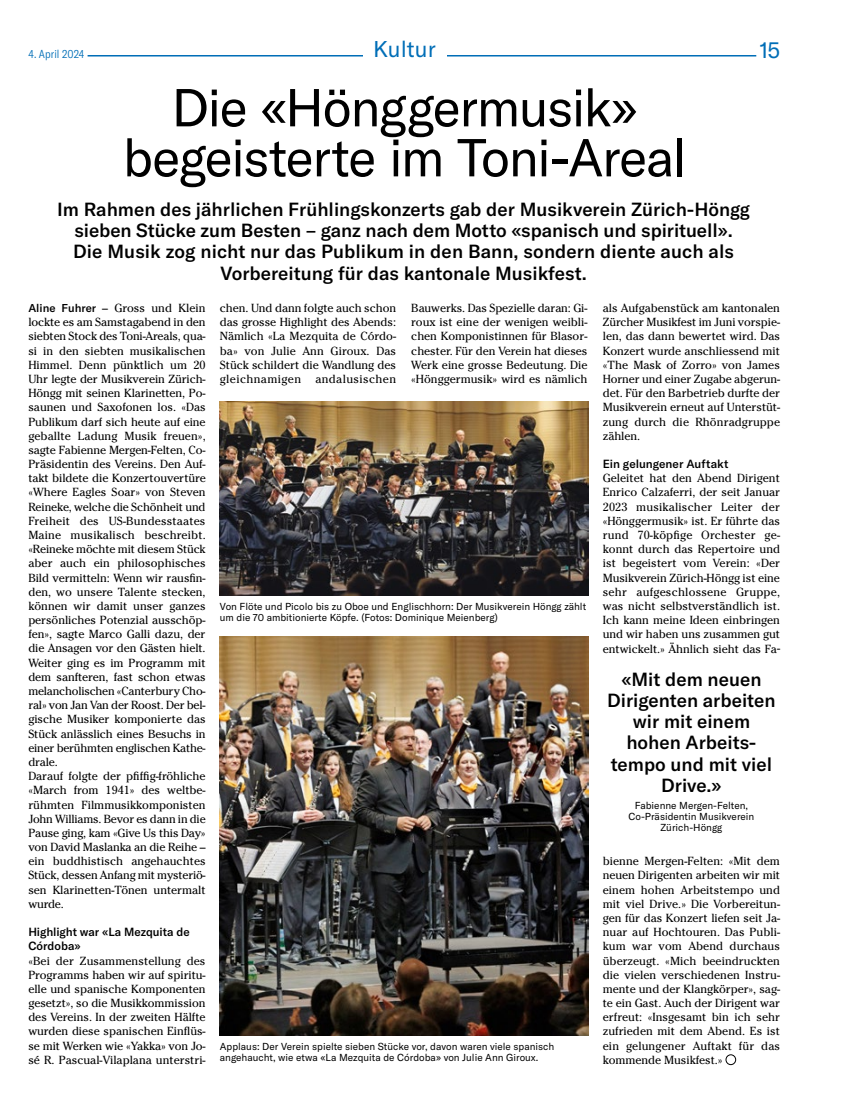
<style>
.page{position:relative;width:851px;height:1117px;background:#fff}
.page>*{position:absolute;margin:0;border:0;box-sizing:border-box;transform-origin:0 0}
.t1{font:52.5px/50px "GT America";letter-spacing:-.03em;color:#000;text-align:center}
.t2{font:22.5px "GT America";color:#006eb7}
.t3{font:500 18.75px/21.2px "GT America";color:#000;text-align:center}
.t4{font:11.75px/14.1px "Cheltenham Std";letter-spacing:-.005em;color:#000;text-align:justify}
.t5{font:500 11.75px/14.1px "GT America";letter-spacing:-.005em;color:#000}
.t6{font:300 condensed 11.38px "GT America";letter-spacing:.005em;color:#006eb7}
.t7{font:10px/11.2px "GT America";color:#000}
.s1{font-family:"GT America";font-weight:500;font-size:11.25px}
</style>
<div class="page">
<hr style="left:88px;top:55px;width:668px;height:1px;background:#006eb7">
<div style="left:725px;top:1054px;width:11px;height:10px;border:1px solid #000;border-radius:50%"></div>
<img style="left:220px;top:402px;width:368px;height:193px">
<img style="left:220px;top:636px;width:368px;height:399px">
<div style="left:362px;top:39px;width:84px;height:29px;background:#fff"></div>
<h2 class="t2" style="left:373px;top:36px;width:64px">Kultur</h2>
<p class="t6" style="left:28px;top:47px;width:58px">4. April 2024</p>
<h2 class="t2" style="left:759px;top:37px;width:22px">15</h2>
<h1 class="t1" style="left:122px;top:83px;width:565px">Die «Hönggermusik» begeisterte im Toni-Areal</h1>
<p class="t3" style="left:57px;top:198px;width:694px">Im Rahmen des jährlichen Frühlingskonzerts gab der Musikverein Zürich-Höngg sieben Stücke zum Besten – ganz nach dem Motto «spanisch und spirituell».<br>Die Musik zog nicht nur das Publikum in den Bann, sondern diente auch als Vorbereitung für das kantonale Musikfest.</p>
<p class="t4" style="left:28px;top:301px;width:179px;text-align:left"><span class="s1">Aline Fuhrer</span> – Gross und Klein lockte es am Samstagabend in den siebten Stock des Toni-Areals, qua&shy;si in den siebten musikalischen<br>Himmel. Denn pünktlich um 20<br>Uhr legte der Musikverein Zürich-<br>Höngg mit seinen Klarinetten, Po&shy;saunen und Saxofonen los. «Das<br>Publikum darf sich heute auf eine geballte Ladung Musik freuen», sagte Fabienne Mergen-Felten, Co-<br>Präsidentin des Vereins. Den Auf&shy;takt bildete die Konzertouvertüre «Where Eagles Soar» von Steven<br>Reineke, welche die Schönheit und<br>Freiheit des US-Bundesstaates<br>Maine musikalisch beschreibt. «Reineke möchte mit diesem Stück aber auch ein philosophisches<br>Bild vermitteln: Wenn wir rausfin&shy;den, wo unsere Talente stecken, können wir damit unser ganzes persönliches Potenzial ausschöp&shy;fen», sagte Marco Galli dazu, der die Ansagen vor den Gästen hielt.<br>Weiter ging es im Programm mit dem sanfteren, fast schon etwas melancholischen «Canterbury Cho&shy;ral» von Jan Van der Roost. Der bel&shy;gische Musiker komponierte das<br>Stück anlässlich eines Besuchs in einer berühmten englischen Kathe&shy;drale.<br>Darauf folgte der pfiffig-fröhliche «March from 1941» des weltbe&shy;rühmten Filmmusikkomponisten<br>John Williams. Bevor es dann in die<br>Pause ging, kam «Give Us this Day» von David Maslanka an die Reihe – ein buddhistisch angehauchtes<br>Stück, dessen Anfang mit mysteriö&shy;sen Klarinetten-Tönen untermalt wurde.</p>
<p class="t5" style="left:28px;top:924px;width:163px">Highlight war «La Mezquita de<br>Córdoba»</p>
<p class="t4" style="left:28px;top:953px;width:179px">«Bei der Zusammenstellung des Programms haben wir auf spiritu&shy;elle und spanische Komponenten gesetzt», so die Musikkommission des Vereins. In der zweiten Hälfte wurden diese spanischen Einflüs&shy;se mit Werken wie «Yakka» von Jo&shy;sé R. Pascual-Vilaplana unterstri-</p>
<p class="t4" style="left:220px;top:301px;width:178px">chen. Und dann folgte auch schon das grosse Highlight des Abends:<br>Nämlich «La Mezquita de Córdo&shy;ba» von Julie Ann Giroux. Das Stück schildert die Wandlung des gleichnamigen andalusischen</p>
<p class="t4" style="left:411px;top:301px;width:178px">Bauwerks. Das Spezielle daran: Gi&shy;roux ist eine der wenigen weibli&shy;chen Komponistinnen für Blasor&shy;chester. Für den Verein hat dieses Werk eine grosse Bedeutung. Die «Hönggermusik» wird es nämlich</p>
<p class="t4" style="left:602px;top:301px;width:179px">als Aufgabenstück am kantonalen Zürcher Musikfest im Juni vorspie&shy;len, das dann bewertet wird. Das Konzert wurde anschliessend mit «The Mask of Zorro» von James Horner und einer Zugabe abgerun&shy;det. Für den Barbetrieb durfte der Musikverein erneut auf Unterstüt&shy;zung durch die Rhönradgruppe zählen.</p>
<p class="t5" style="left:602px;top:456px;width:127px">Ein gelungener Auftakt</p>
<p class="t4" style="left:602px;top:471px;width:179px">Geleitet hat den Abend Dirigent Enrico Calzaferri, der seit Januar 2023 musikalischer Leiter der «Hönggermusik» ist. Er führte das rund 70-köpfige Orchester ge&shy;konnt durch das Repertoire und ist begeistert vom Verein: «Der Musikverein Zürich-Höngg ist eine sehr aufgeschlossene Gruppe, was nicht selbstverständlich ist.<br>Ich kann meine Ideen einbringen und wir haben uns zusammen gut entwickelt.» Ähnlich sieht das Fa-</p>
<p class="t7" style="left:220px;top:600px;width:368px">Von Flöte und Picolo bis zu Oboe und Englischhorn: Der Musikverein Höngg zählt um die 70 ambitionierte Köpfe. (Fotos: Dominique Meienberg)</p>
<h3 class="t3" style="left:607px;top:668px;width:170px">«Mit dem neuen<br>Dirigenten arbeiten wir mit einem hohen Arbeits&shy;tempo und mit viel<br>Drive.»</h3>
<p class="t7" style="left:628px;top:799px;width:127px;text-align:center">Fabienne Mergen-Felten,<br>Co-Präsidentin Musikverein<br>Zürich-Höngg</p>
<p class="t4" style="left:602px;top:854px;width:179px">bienne Mergen-Felten: «Mit dem neuen Dirigenten arbeiten wir mit einem hohen Arbeitstempo und mit viel Drive.» Die Vorbereitun&shy;gen für das Konzert liefen seit Ja&shy;nuar auf Hochtouren. Das Publi&shy;kum war vom Abend durchaus überzeugt. «Mich beeindruckten die vielen verschiedenen Instru&shy;mente und der Klangkörper», sag&shy;te ein Gast. Auch der Dirigent war erfreut: «Insgesamt bin ich sehr zufrieden mit dem Abend. Es ist ein gelungener Auftakt für das kommende Musikfest.»</p>
<p class="t7" style="left:220px;top:1040px;width:336px">Applaus: Der Verein spielte sieben Stücke vor, davon waren viele spanisch angehaucht, wie etwa «La Mezquita de Córdoba» von Julie Ann Giroux.</p>
</div>
